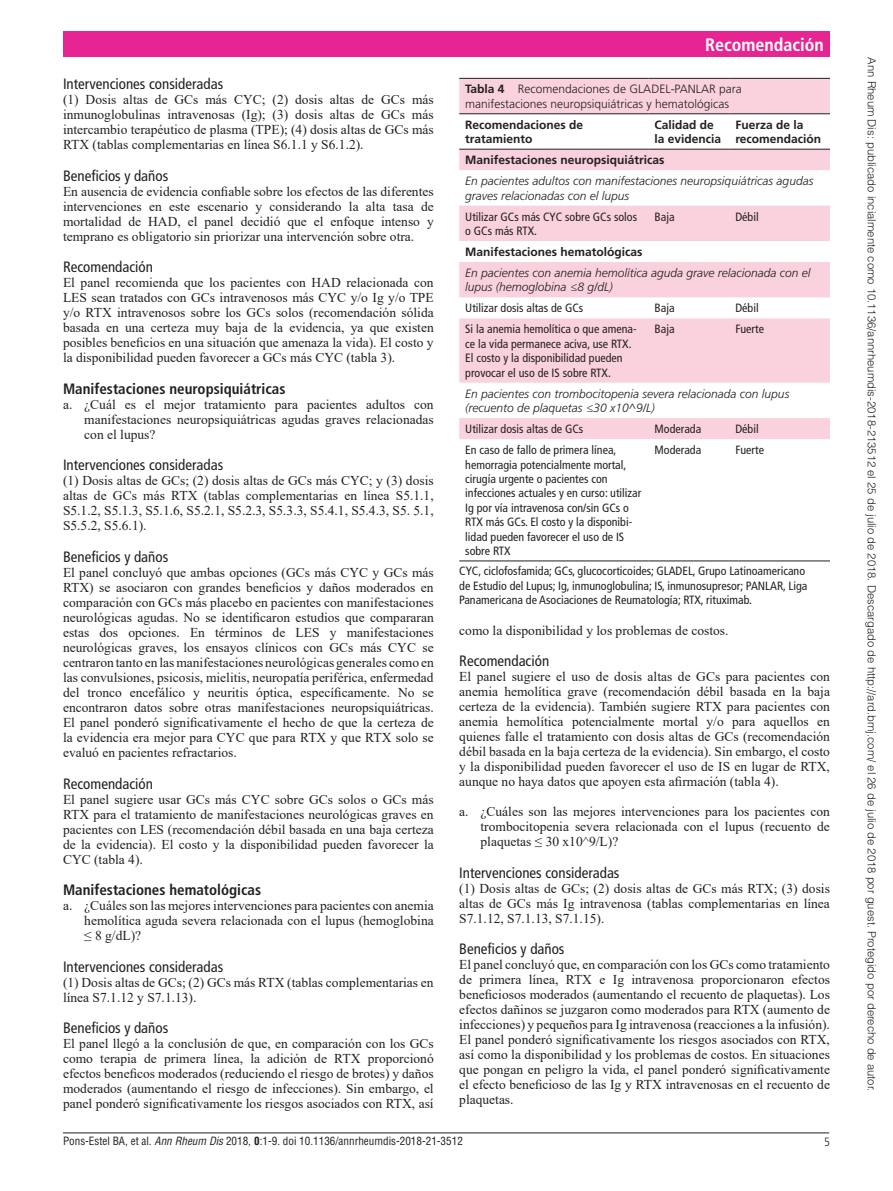
<style>
.page{position:relative;width:893px;height:1191px;background:#fff}
.page>*{position:absolute;margin:0;border:0;box-sizing:border-box;transform-origin:0 0}
.t1{font:700 condensed 18px "Frutiger LT Std";color:#fff}
.t2{font:condensed 15px "Frutiger LT Std";color:#231f20}
.t3{font:700 condensed 15px "Frutiger LT Std";color:#231f20}
.t4{font:13.5px/15px "Times New Roman";color:#231f20;text-align:justify}
.t5{font:condensed 12px/14.4px "Frutiger LT Std";color:#231f20}
.t6{font:italic 300 12px/14.4px "Frutiger LT Std";color:#231f20}
.t7{font:700 12px/14.4px "Frutiger LT Std";color:#231f20}
.t8{font:300 12px/14.4px "Frutiger LT Std";color:#231f20}
.t9{font:300 condensed 12px "Frutiger";color:#231f20}
.t10{font:300 11.25px "Helvetica LT Std";color:#231f20}
.t11{font:condensed 11.1px "Helvetica LT Std";color:#231f20}
.s1{font-weight:700}
.s2{font-style:italic}
</style>
<div class="page">
<div style="left:63px;top:31px;width:766px;height:26px;background:#e62592"></div>
<hr style="left:63px;top:1132px;width:766px;height:1px;background:#231f20">
<svg style="left:459px;top:79px;width:371px;height:360px;fill:#fad2de"></svg>
<hr style="left:459px;top:78px;width:189px;height:1px;background:#231f20">
<hr style="left:648px;top:78px;width:81px;height:1px;background:#231f20">
<hr style="left:729px;top:78px;width:101px;height:1px;background:#231f20">
<hr style="left:459px;top:113px;width:189px;height:1px;background:#231f20">
<hr style="left:648px;top:113px;width:81px;height:1px;background:#231f20">
<hr style="left:729px;top:113px;width:101px;height:1px;background:#231f20">
<hr style="left:459px;top:149px;width:189px;height:1px;background:#231f20">
<hr style="left:648px;top:149px;width:81px;height:1px;background:#231f20">
<hr style="left:729px;top:149px;width:101px;height:1px;background:#231f20">
<hr style="left:459px;top:560px;width:189px;height:1px;background:#231f20">
<hr style="left:648px;top:560px;width:81px;height:1px;background:#231f20">
<hr style="left:729px;top:560px;width:101px;height:1px;background:#231f20">
<p class="t2" style="left:63px;top:75px;width:162px">Intervenciones consideradas</p>
<p class="t4" style="left:63px;top:92px;width:372px">(1) Dosis altas de GCs más CYC; (2) dosis altas de GCs más inmunoglobulinas intravenosas (Ig); (3) dosis altas de GCs más intercambio terapéutico de plasma (TPE); (4) dosis altas de GCs más RTX (tablas complementarias en línea S6.1.1 y S6.1.2).</p>
<p class="t2" style="left:63px;top:167px;width:107px">Beneficios y daños</p>
<p class="t4" style="left:63px;top:183px;width:372px">En ausencia de evidencia confiable sobre los efectos de las diferentes intervenciones en este escenario y considerando la alta tasa de mortalidad de HAD, el panel decidió que el enfoque intenso y temprano es obligatorio sin priorizar una intervención sobre otra.</p>
<p class="t2" style="left:63px;top:258px;width:92px">Recomendación</p>
<p class="t4" style="left:63px;top:275px;width:372px">El panel recomienda que los pacientes con HAD relacionada con LES sean tratados con GCs intravenosos más CYC y/o Ig y/o TPE y/o RTX intravenosos sobre los GCs solos (recomendación sólida basada en una certeza muy baja de la evidencia, ya que existen posibles beneficios en una situación que amenaza la vida). El costo y la disponibilidad pueden favorecer a GCs más CYC (tabla 3).</p>
<p class="t3" style="left:63px;top:380px;width:224px">Manifestaciones neuropsiquiátricas</p>
<p class="t4" style="left:84px;top:396px;width:351px;text-indent:-21px">a. ¿Cuál es el mejor tratamiento para pacientes adultos con manifestaciones neuropsiquiátricas agudas graves relacionadas con el lupus?</p>
<p class="t2" style="left:63px;top:456px;width:162px">Intervenciones consideradas</p>
<p class="t4" style="left:63px;top:473px;width:372px">(1) Dosis altas de GCs; (2) dosis altas de GCs más CYC; y (3) dosis altas de GCs más RTX (tablas complementarias en línea S5.1.1, S5.1.2, S5.1.3, S5.1.6, S5.2.1, S5.2.3, S5.3.3, S5.4.1, S5.4.3, S5. 5.1, S5.5.2, S5.6.1).</p>
<p class="t2" style="left:63px;top:548px;width:107px">Beneficios y daños</p>
<p class="t4" style="left:63px;top:564px;width:372px">El panel concluyó que ambas opciones (GCs más CYC y GCs más RTX) se asociaron con grandes beneficios y daños moderados en comparación con GCs más placebo en pacientes con manifestaciones neurológicas agudas. No se identificaron estudios que compararan estas dos opciones. En términos de LES y manifestaciones neurológicas graves, los ensayos clínicos con GCs más CYC se centraron tanto en las manifestaciones neurológicas generales como en las convulsiones, psicosis, mielitis, neuropatía periférica, enfermedad del tronco encefálico y neuritis óptica, específicamente. No se encontraron datos sobre otras manifestaciones neuropsiquiátricas.<br>El panel ponderó significativamente el hecho de que la certeza de la evidencia era mejor para CYC que para RTX y que RTX solo se evaluó en pacientes refractarios.</p>
<p class="t2" style="left:63px;top:774px;width:92px">Recomendación</p>
<p class="t4" style="left:63px;top:791px;width:372px">El panel sugiere usar GCs más CYC sobre GCs solos o GCs más RTX para el tratamiento de manifestaciones neurológicas graves en pacientes con LES (recomendación débil basada en una baja certeza de la evidencia). El costo y la disponibilidad pueden favorecer la CYC (tabla 4).</p>
<p class="t3" style="left:63px;top:881px;width:200px">Manifestaciones hematológicas</p>
<p class="t4" style="left:84px;top:897px;width:351px;text-indent:-21px">a. ¿Cuáles son las mejores intervenciones para pacientes con anemia hemolítica aguda severa relacionada con el lupus (hemoglobina ≤ 8 g/dL)?</p>
<p class="t2" style="left:63px;top:957px;width:162px">Intervenciones consideradas</p>
<p class="t4" style="left:63px;top:974px;width:372px">(1) Dosis altas de GCs; (2) GCs más RTX (tablas complementarias en línea S7.1.12 y S7.1.13).</p>
<p class="t2" style="left:63px;top:1019px;width:107px">Beneficios y daños</p>
<p class="t4" style="left:63px;top:1035px;width:372px">El panel llegó a la conclusión de que, en comparación con los GCs como terapia de primera línea, la adición de RTX proporcionó efectos beneficos moderados (reduciendo el riesgo de brotes) y daños moderados (aumentando el riesgo de infecciones). Sin embargo, el panel ponderó significativamente los riesgos asociados con RTX, así</p>
<h1 class="t1" style="left:705px;top:34px;width:120px">Recomendación</h1>
<p class="t8" style="left:465px;top:82px;width:278px"><span class="s1">Tabla 4</span> Recomendaciones de GLADEL-PANLAR para manifestaciones neuropsiquiátricas y hematológicas</p>
<p class="t7" style="left:465px;top:117px;width:120px">Recomendaciones de tratamiento</p>
<p class="t7" style="left:655px;top:117px;width:68px">Calidad de la evidencia</p>
<p class="t7" style="left:735px;top:117px;width:87px">Fuerza de la recomendación</p>
<p class="t7" style="left:465px;top:153px;width:201px">Manifestaciones neuropsiquiátricas</p>
<p class="t6" style="left:465px;top:174px;width:350px">En pacientes adultos con manifestaciones neuropsiquiátricas agudas graves relacionadas con el lupus</p>
<p class="t5" style="left:465px;top:209px;width:173px">Utilizar GCs más CYC sobre GCs solos o GCs más RTX.</p>
<p class="t5" style="left:655px;top:209px;width:22px">Baja</p>
<p class="t5" style="left:735px;top:209px;width:25px">Débil</p>
<p class="t7" style="left:465px;top:245px;width:179px">Manifestaciones hematológicas</p>
<p class="t6" style="left:465px;top:266px;width:347px">En pacientes con anemia hemolítica aguda grave relacionada con el lupus (hemoglobina ≤8 g/dL)</p>
<p class="t5" style="left:465px;top:301px;width:120px">Utilizar dosis altas de GCs</p>
<p class="t5" style="left:655px;top:301px;width:22px">Baja</p>
<p class="t5" style="left:735px;top:301px;width:25px">Débil</p>
<p class="t5" style="left:465px;top:322px;width:173px">Si la anemia hemolítica o que amena&shy;ce la vida permanece aciva, use RTX.<br>El costo y la disponibilidad pueden provocar el uso de IS sobre RTX.</p>
<p class="t5" style="left:655px;top:322px;width:22px">Baja</p>
<p class="t5" style="left:735px;top:322px;width:30px">Fuerte</p>
<p class="t6" style="left:465px;top:386px;width:326px">En pacientes con trombocitopenia severa relacionada con lupus (recuento de plaquetas ≤30 x10^9/L)</p>
<p class="t5" style="left:465px;top:422px;width:120px">Utilizar dosis altas de GCs</p>
<p class="t5" style="left:655px;top:422px;width:48px">Moderada</p>
<p class="t5" style="left:735px;top:422px;width:25px">Débil</p>
<p class="t5" style="left:465px;top:443px;width:178px">En caso de fallo de primera línea, hemorragia potencialmente mortal, cirugía urgente o pacientes con infecciones actuales y en curso: utilizar<br>Ig por vía intravenosa con/sin GCs o<br>RTX más GCs. El costo y la disponibi&shy;lidad pueden favorecer el uso de IS sobre RTX</p>
<p class="t5" style="left:655px;top:443px;width:48px">Moderada</p>
<p class="t5" style="left:735px;top:443px;width:30px">Fuerte</p>
<p class="t5" style="left:459px;top:564px;width:350px">CYC, ciclofosfamida; GCs, glucocorticoides; GLADEL, Grupo Latinoamericano de Estudio del Lupus; Ig, inmunoglobulina; IS, inmunosupresor; PANLAR, Liga<br>Panamericana de Asociaciones de Reumatología; RTX, rituximab.</p>
<p class="t4" style="left:459px;top:622px;width:271px">como la disponibilidad y los problemas de costos.</p>
<p class="t2" style="left:459px;top:652px;width:92px">Recomendación</p>
<p class="t4" style="left:459px;top:668px;width:372px">El panel sugiere el uso de dosis altas de GCs para pacientes con anemia hemolítica grave (recomendación débil basada en la baja certeza de la evidencia). También sugiere RTX para pacientes con anemia hemolítica potencialmente mortal y/o para aquellos en quienes falle el tratamiento con dosis altas de GCs (recomendación débil basada en la baja certeza de la evidencia). Sin embargo, el costo y la disponibilidad pueden favorecer el uso de IS en lugar de RTX, aunque no haya datos que apoyen esta afirmación (tabla 4).</p>
<p class="t4" style="left:480px;top:803px;width:351px;text-indent:-21px">a. ¿Cuáles son las mejores intervenciones para los pacientes con trombocitopenia severa relacionada con el lupus (recuento de plaquetas ≤ 30 x10^9/L)?</p>
<p class="t2" style="left:459px;top:863px;width:162px">Intervenciones consideradas</p>
<p class="t4" style="left:459px;top:880px;width:372px">(1) Dosis altas de GCs; (2) dosis altas de GCs más RTX; (3) dosis altas de GCs más Ig intravenosa (tablas complementarias en línea S7.1.12, S7.1.13, S7.1.15).</p>
<p class="t2" style="left:459px;top:940px;width:107px">Beneficios y daños</p>
<p class="t4" style="left:459px;top:956px;width:372px">El panel concluyó que, en comparación con los GCs como tratamiento de primera línea, RTX e Ig intravenosa proporcionaron efectos beneficiosos moderados (aumentando el recuento de plaquetas). Los efectos dañinos se juzgaron como moderados para RTX (aumento de infecciones) y pequeños para Ig intravenosa (reacciones a la infusión).<br>El panel ponderó significativamente los riesgos asociados con RTX, así como la disponibilidad y los problemas de costos. En situaciones que pongan en peligro la vida, el panel ponderó significativamente el efecto beneficioso de las Ig y RTX intravenosas en el recuento de plaquetas.</p>
<p class="t11" style="left:63px;top:1134px;width:401px">Pons-Estel BA, et al. <span class="s2">Ann Rheum Dis</span> 2018, <span class="s1">0</span>:1-9. doi 10.1136/annrheumdis-2018-21-3512</p>
<p class="t9" style="left:824px;top:1135px;width:7px">5</p>
<p class="t10" style="left:879px;top:57px;width:1035px;rotate:90deg">Ann Rheum Dis: publicado incialmente como 10.1136/annrheumdis-2018-213512 el 25 de julio de 2018. Descargado de http://ard.bmj.com/ el 26 de julio de 2018 por guest. Protegido por derecho de autor.</p>
</div>
